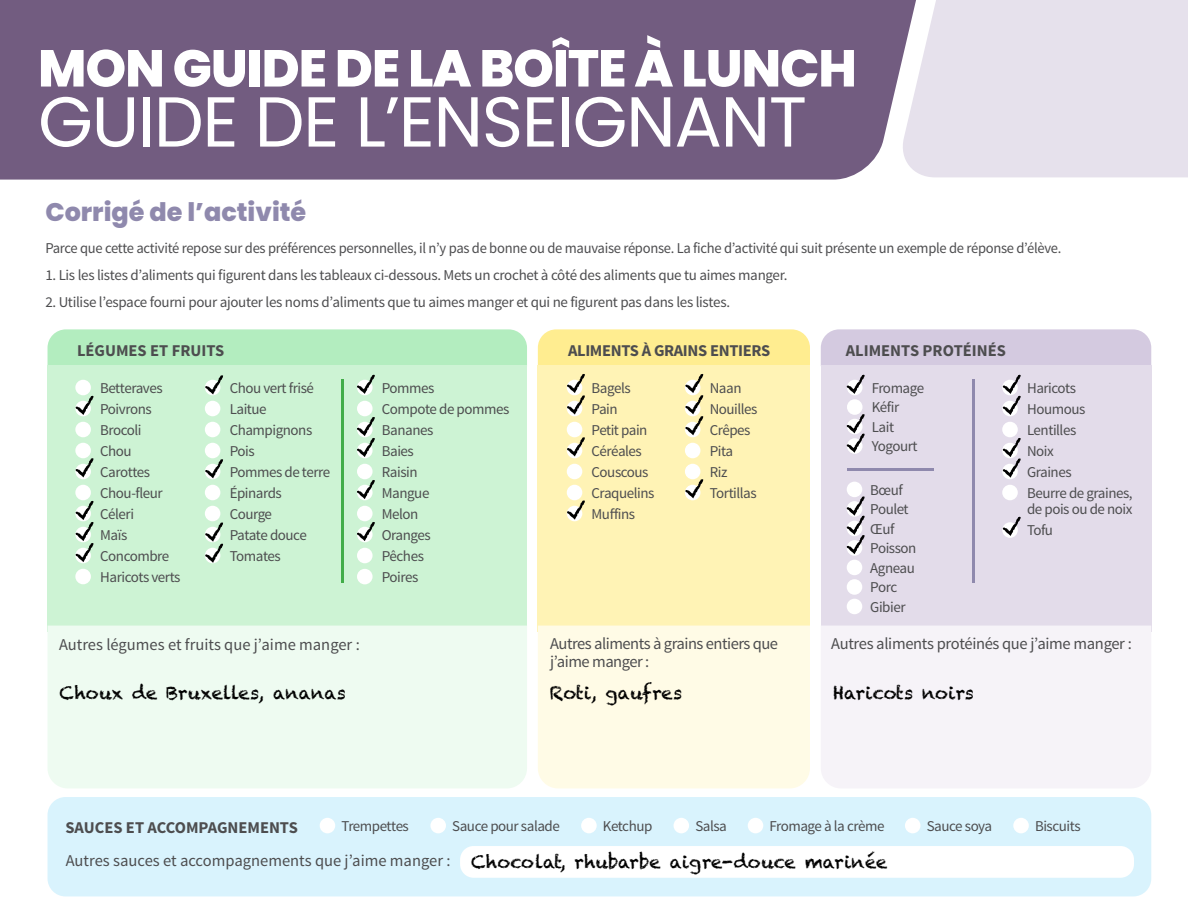
<style>
.page{position:relative;width:1188px;height:918px;background:#fff}
.page>*{position:absolute;margin:0;border:0;box-sizing:border-box;transform-origin:0 0}
.t1{font:70.65px "Poppins";letter-spacing:-.02em;color:#fff}
.t2{font:800 51.75px "Poppins";letter-spacing:-.02em;color:#fff}
.t3{font:800 25.5px "Poppins";color:#8f89ad}
.t4{font:18px "Chalkduster";color:#000}
.t5{font:16.5px/18px "Source Sans Pro";letter-spacing:-.02em;color:#4d4d4f}
.t6{font:16.5px "Source Sans Pro";color:#4d4d4f}
.t7{font:700 16.5px "Source Sans Pro";color:#4d4d4f}
.t8{font:700 16.5px "Source Sans Pro";letter-spacing:-.02em;color:#4d4d4f}
.t9{font:15px/21px "Source Sans Pro";letter-spacing:-.03em;color:#4d4d4f}
</style>
<div class="page">
<div style="left:0;top:0;width:987px;height:180px;background:#725c80"></div>
<div style="left:899px;top:0;width:289px;height:177px;background:#e6e1ec"></div>
<div style="left:48px;top:329px;width:479px;height:37px;background:#b3edbf"></div>
<div style="left:48px;top:366px;width:479px;height:266px;background:#cdf3d4"></div>
<div style="left:48px;top:626px;width:479px;height:162px;background:#eefbf1"></div>
<div style="left:205px;top:401px;width:15px;height:15px;background:#fff;border-radius:50%"></div>
<div style="left:205px;top:422px;width:15px;height:15px;background:#fff;border-radius:50%"></div>
<div style="left:205px;top:443px;width:15px;height:15px;background:#fff;border-radius:50%"></div>
<div style="left:205px;top:485px;width:15px;height:15px;background:#fff;border-radius:50%"></div>
<div style="left:205px;top:506px;width:15px;height:15px;background:#fff;border-radius:50%"></div>
<div style="left:357px;top:401px;width:16px;height:15px;background:#fff;border-radius:50%"></div>
<div style="left:357px;top:464px;width:16px;height:15px;background:#fff;border-radius:50%"></div>
<div style="left:357px;top:485px;width:16px;height:15px;background:#fff;border-radius:50%"></div>
<div style="left:357px;top:506px;width:16px;height:15px;background:#fff;border-radius:50%"></div>
<div style="left:357px;top:548px;width:16px;height:15px;background:#fff;border-radius:50%"></div>
<div style="left:357px;top:569px;width:16px;height:15px;background:#fff;border-radius:50%"></div>
<div style="left:75px;top:380px;width:16px;height:15px;background:#fff;border-radius:50%"></div>
<div style="left:75px;top:422px;width:16px;height:15px;background:#fff;border-radius:50%"></div>
<div style="left:75px;top:443px;width:16px;height:15px;background:#fff;border-radius:50%"></div>
<svg style="left:75px;top:464px;width:16px;height:15px"></svg>
<div style="left:75px;top:485px;width:16px;height:15px;background:#fff;border-radius:50%"></div>
<div style="left:75px;top:548px;width:16px;height:15px;background:#fff;border-radius:50%"></div>
<div style="left:75px;top:569px;width:16px;height:15px;background:#fff;border-radius:50%"></div>
<div style="left:538px;top:329px;width:272px;height:37px;background:#ffed90"></div>
<div style="left:538px;top:366px;width:272px;height:266px;background:#fff3b5"></div>
<div style="left:538px;top:626px;width:272px;height:162px;background:#fffbe6"></div>
<div style="left:685px;top:422px;width:15px;height:15px;background:#fff;border-radius:50%"></div>
<div style="left:685px;top:443px;width:15px;height:15px;background:#fff;border-radius:50%"></div>
<div style="left:685px;top:464px;width:15px;height:15px;background:#fff;border-radius:50%"></div>
<div style="left:685px;top:485px;width:15px;height:15px;background:#fff;border-radius:50%"></div>
<div style="left:567px;top:401px;width:15px;height:15px;background:#fff;border-radius:50%"></div>
<div style="left:567px;top:422px;width:15px;height:15px;background:#fff;border-radius:50%"></div>
<div style="left:567px;top:443px;width:15px;height:15px;background:#fff;border-radius:50%"></div>
<div style="left:567px;top:464px;width:15px;height:15px;background:#fff;border-radius:50%"></div>
<div style="left:567px;top:485px;width:15px;height:15px;background:#fff;border-radius:50%"></div>
<div style="left:567px;top:506px;width:15px;height:15px;background:#fff;border-radius:50%"></div>
<div style="left:821px;top:329px;width:330px;height:37px;background:#d4cae0"></div>
<div style="left:821px;top:366px;width:330px;height:266px;background:#e3dcea"></div>
<div style="left:821px;top:626px;width:330px;height:162px;background:#f6f3f8"></div>
<div style="left:1002px;top:401px;width:16px;height:15px;background:#fff;border-radius:50%"></div>
<div style="left:1002px;top:422px;width:16px;height:15px;background:#fff;border-radius:50%"></div>
<div style="left:1002px;top:464px;width:16px;height:15px;background:#fff;border-radius:50%"></div>
<div style="left:1002px;top:485px;width:16px;height:15px;background:#fff;border-radius:50%"></div>
<svg style="left:1002px;top:522px;width:16px;height:16px"></svg>
<div style="left:847px;top:380px;width:16px;height:15px;background:#fff;border-radius:50%"></div>
<div style="left:847px;top:399px;width:16px;height:16px;background:#fff;border-radius:50%"></div>
<div style="left:847px;top:482px;width:15px;height:15px;background:#fff;border-radius:50%"></div>
<svg style="left:847px;top:540px;width:15px;height:16px"></svg>
<div style="left:847px;top:560px;width:15px;height:15px;background:#fff;border-radius:50%"></div>
<div style="left:847px;top:579px;width:15px;height:16px;background:#fff;border-radius:50%"></div>
<div style="left:847px;top:599px;width:15px;height:15px;background:#fff;border-radius:50%"></div>
<hr style="left:342px;top:380px;width:2px;height:203px;background:#41ad49">
<hr style="left:972px;top:380px;width:2px;height:203px;background:#8f89ad">
<hr style="left:847px;top:468px;width:87px;height:3px;background:#8f89ad">
<div style="left:48px;top:797px;width:1103px;height:99px;background:#d9f3fd;border-radius:18px"></div>
<div style="left:460px;top:846px;width:674px;height:32px;background:#fff;border-radius:14px"></div>
<div style="left:320px;top:818px;width:15px;height:15px;background:#fff;border-radius:50%"></div>
<div style="left:430px;top:818px;width:16px;height:15px;background:#fff;border-radius:50%"></div>
<div style="left:581px;top:818px;width:16px;height:15px;background:#fff;border-radius:50%"></div>
<div style="left:674px;top:818px;width:15px;height:15px;background:#fff;border-radius:50%"></div>
<div style="left:748px;top:818px;width:15px;height:15px;background:#fff;border-radius:50%"></div>
<div style="left:905px;top:818px;width:15px;height:15px;background:#fff;border-radius:50%"></div>
<div style="left:1013px;top:818px;width:16px;height:15px;background:#fff;border-radius:50%"></div>
<svg style="left:846px;top:374px;width:19px;height:20px"></svg>
<svg style="left:846px;top:413px;width:19px;height:40px"></svg>
<svg style="left:846px;top:496px;width:19px;height:58px"></svg>
<svg style="left:1002px;top:374px;width:19px;height:41px"></svg>
<svg style="left:1002px;top:438px;width:19px;height:40px"></svg>
<svg style="left:1002px;top:516px;width:19px;height:20px"></svg>
<svg style="left:685px;top:373px;width:19px;height:62px"></svg>
<svg style="left:685px;top:478px;width:19px;height:20px"></svg>
<svg style="left:566px;top:374px;width:19px;height:41px"></svg>
<svg style="left:566px;top:436px;width:19px;height:20px"></svg>
<svg style="left:566px;top:499px;width:19px;height:21px"></svg>
<svg style="left:357px;top:374px;width:18px;height:20px"></svg>
<svg style="left:357px;top:416px;width:18px;height:41px"></svg>
<svg style="left:357px;top:479px;width:18px;height:20px"></svg>
<svg style="left:357px;top:521px;width:18px;height:20px"></svg>
<svg style="left:205px;top:375px;width:18px;height:19px"></svg>
<svg style="left:205px;top:458px;width:19px;height:20px"></svg>
<svg style="left:205px;top:521px;width:19px;height:42px"></svg>
<svg style="left:75px;top:395px;width:19px;height:20px"></svg>
<svg style="left:75px;top:457px;width:19px;height:20px"></svg>
<svg style="left:75px;top:500px;width:19px;height:62px"></svg>
<h2 class="t2" style="left:38px;top:38px;width:820px">MON GUIDE DE LA BOÎTE À LUNCH</h2>
<h1 class="t1" style="left:38px;top:81px;width:771px">GUIDE DE L’ENSEIGNANT</h1>
<h3 class="t3" style="left:45px;top:198px;width:262px">Corrigé de l’activité</h3>
<p class="t9" style="left:45px;top:237px;width:1018px">Parce que cette activité repose sur des préférences personnelles, il n’y pas de bonne ou de mauvaise réponse. La fiche d’activité qui suit présente un exemple de réponse d’élève.</p>
<p class="t9" style="left:45px;top:265px;width:744px">1. Lis les listes d’aliments qui figurent dans les tableaux ci-dessous. Mets un crochet à côté des aliments que tu aimes manger.</p>
<p class="t9" style="left:45px;top:292px;width:686px">2. Utilise l’espace fourni pour ajouter les noms d’aliments que tu aimes manger et qui ne figurent pas dans les listes.</p>
<p class="t7" style="left:77px;top:340px;width:149px">LÉGUMES ET FRUITS</p>
<p class="t9" style="left:230px;top:378px;width:102px">Chou vert frisé<br>Laitue<br>Champignons<br>Pois<br>Pommes de terre<br>Épinards<br>Courge<br>Patate douce<br>Tomates</p>
<p class="t9" style="left:382px;top:378px;width:129px">Pommes<br>Compote de pommes<br>Bananes<br>Baies<br>Raisin<br>Mangue<br>Melon<br>Oranges<br>Pêches<br>Poires</p>
<p class="t8" style="left:568px;top:340px;width:204px">ALIMENTS À GRAINS ENTIERS</p>
<p class="t9" style="left:710px;top:378px;width:49px">Naan<br>Nouilles<br>Crêpes<br>Pita<br>Riz<br>Tortillas</p>
<p class="t9" style="left:592px;top:378px;width:64px">Bagels<br>Pain<br>Petit pain<br>Céréales<br>Couscous<br>Craquelins<br>Muffins</p>
<p class="t9" style="left:100px;top:378px;width:82px">Betteraves<br>Poivrons<br>Brocoli<br>Chou<br>Carottes<br>Chou-fleur<br>Céleri<br>Maïs<br>Concombre<br>Haricots verts</p>
<p class="t7" style="left:846px;top:340px;width:162px">ALIMENTS PROTÉINÉS</p>
<p class="t9" style="left:872px;top:378px;width:54px;line-height:19.5px">Fromage<br>Kéfir<br>Lait<br>Yogourt</p>
<p class="t9" style="left:870px;top:480px;width:48px;line-height:19.5px">Bœuf<br>Poulet<br>Œuf<br>Poisson<br>Agneau<br>Porc<br>Gibier</p>
<p class="t9" style="left:1027px;top:378px;width:107px">Haricots<br>Houmous<br>Lentilles<br>Noix<br>Graines<br>Beurre de graines,</p>
<p class="t9" style="left:1027px;top:499px;width:107px">de pois ou de noix<br>Tofu</p>
<p class="t6" style="left:59px;top:634px;width:302px">Autres légumes et fruits que j’aime manger :</p>
<p class="t5" style="left:550px;top:635px;width:229px">Autres aliments à grains entiers que j’aime manger :</p>
<p class="t5" style="left:831px;top:635px;width:302px">Autres aliments protéinés que j’aime manger :</p>
<p class="t4" style="left:60px;top:682px;width:288px">Choux de Bruxelles, ananas</p>
<p class="t4" style="left:549px;top:682px;width:134px">Roti, gaufres</p>
<p class="t4" style="left:833px;top:682px;width:142px">Haricots noirs</p>
<p class="t9" style="left:342px;top:816px;width:69px">Trempettes</p>
<p class="t9" style="left:452px;top:816px;width:109px">Sauce pour salade</p>
<p class="t9" style="left:603px;top:816px;width:51px">Ketchup</p>
<p class="t9" style="left:695px;top:816px;width:33px">Salsa</p>
<p class="t9" style="left:770px;top:816px;width:116px">Fromage à la crème</p>
<p class="t9" style="left:927px;top:816px;width:67px">Sauce soya</p>
<p class="t9" style="left:1035px;top:816px;width:47px">Biscuits</p>
<p class="t7" style="left:66px;top:817px;width:234px">SAUCES ET ACCOMPAGNEMENTS</p>
<p class="t6" style="left:66px;top:850px;width:386px">Autres sauces et accompagnements que j’aime manger :</p>
<p class="t4" style="left:471px;top:852px;width:418px">Chocolat, rhubarbe aigre-douce marinée</p>
</div>
